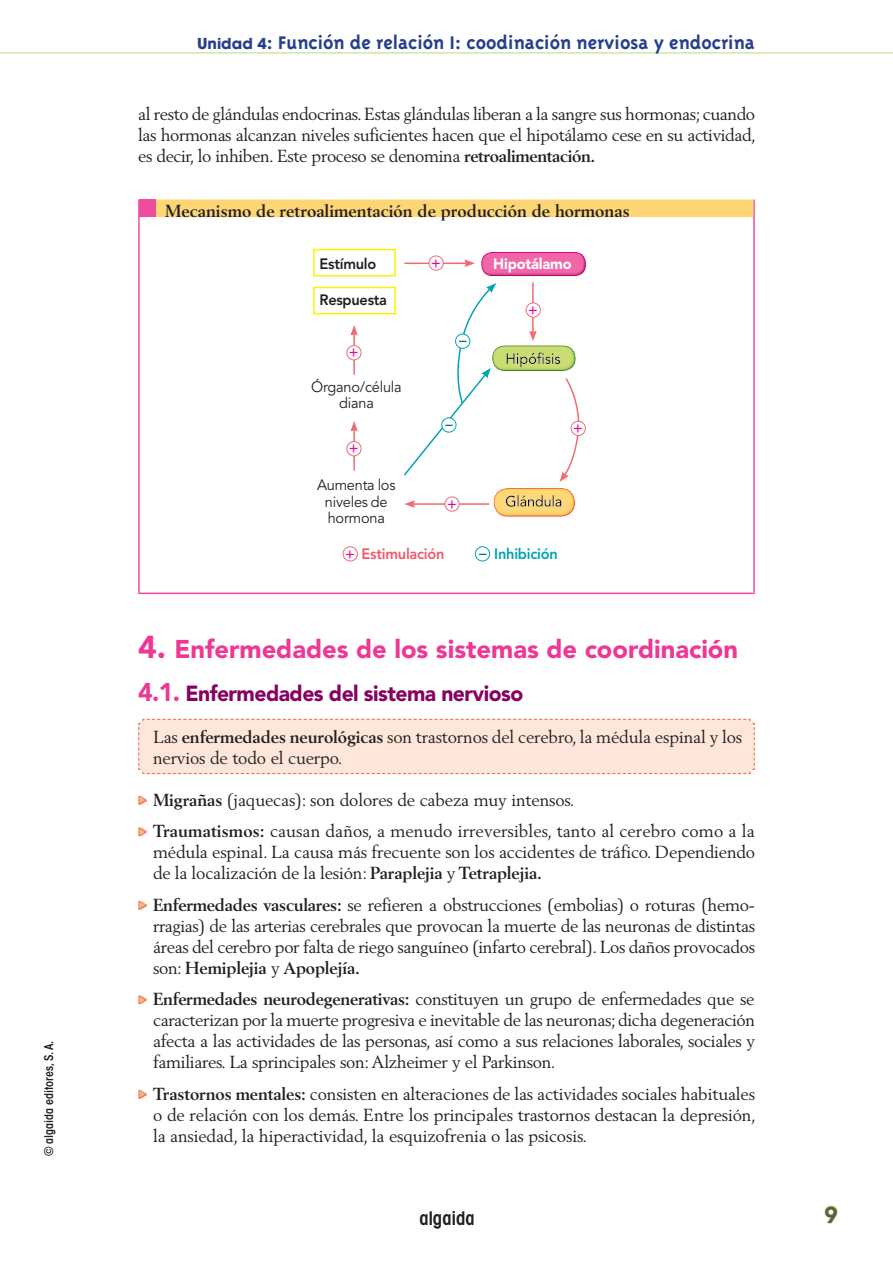
<style>
.page{position:relative;width:893px;height:1263px;background:#fff}
.page>*{position:absolute;margin:0;border:0;box-sizing:border-box;transform-origin:0 0}
.t1{font:900 25.5px "Avenir LT Std";color:#ed3896}
.t2{font:800 22.5px "Avenir LT Std";color:#57585a}
.t3{font:900 21.75px "Avenir LT Std";letter-spacing:-.025em;color:#870160}
.t4{font:700 21px "Triplex";color:#253f8e}
.t5{font:600 condensed 18.9px "Avant Garde";color:#231f20}
.t6{font:17.25px/21px "Berling LT Std";letter-spacing:-.01em;color:#231f20;text-align:justify}
.t7{font:700 17.25px "Berling LT Std";color:#231f20}
.t8{font:15px/16.5px "Avenir LT Std";letter-spacing:-.015em;color:#231f20;text-align:center}
.t9{font:800 15px "Avenir LT Std";letter-spacing:-.02em;color:#231f20}
.t10{font:800 15px "Avenir LT Std";letter-spacing:-.015em;color:#f05968}
.t11{font:800 15px "Avenir LT Std";letter-spacing:-.015em;color:#00a2b7}
.t12{font:900 15px "Avenir LT Std";letter-spacing:-.01em;color:#fff}
.t13{font:500 15px "Avenir LT Std";color:#ed028c}
.t14{font:500 15px "Avenir LT Std";color:#006272}
.t15{font:600 condensed 12px "ITC Avant Garde Std";color:#231f20}
.s1{font-family:"Avant Garde";font-size:15px}
.s2{font-weight:700}
.s3{font-weight:500;color:#ed028c}
.s4{font-size:31.5px}
.s5{font-size:25.5px;color:#ed3896}
.s6{font-family:"FF Dingbests";font-size:15px;color:#f9af8d}
</style>
<div class="page">
<svg style="left:824px;top:1205px;width:14px;height:19px"></svg>
<hr style="left:0;top:53px;width:893px;height:1px;background:#b9d87e">
<div style="left:138px;top:718px;width:617px;height:57px;background:#fee7da"></div>
<hr style="left:138px;top:200px;width:2px;height:393px;background:#ed4c9c">
<hr style="left:753px;top:200px;width:2px;height:393px;background:#ed4c9c">
<hr style="left:138px;top:593px;width:617px;height:1px;background:#ed4c9c">
<div style="left:140px;top:199px;width:613px;height:18px;background:#fed676"></div>
<div style="left:140px;top:200px;width:16px;height:17px;background:#ed4c9c"></div>
<hr style="left:404px;top:263px;width:63px;height:1px;background:#f16b72">
<svg style="left:464px;top:259px;width:11px;height:8px"></svg>
<hr style="left:413px;top:503px;width:76px;height:2px;background:#f16b72">
<svg style="left:404px;top:500px;width:11px;height:8px"></svg>
<hr style="left:532px;top:282px;width:2px;height:51px;background:#f16b72">
<hr style="left:353px;top:333px;width:2px;height:42px;background:#f16b72">
<svg style="left:350px;top:325px;width:8px;height:11px"></svg>
<hr style="left:353px;top:429px;width:2px;height:42px;background:#f16b72">
<svg style="left:350px;top:421px;width:8px;height:10px"></svg>
<svg style="left:404px;top:283px;width:178px;height:199px"></svg>
<svg style="left:492px;top:346px;width:84px;height:27px;background:#bacd7d"></svg>
<div style="left:494px;top:487px;width:83px;height:32px;background:#f2642f;opacity:.65"></div>
<svg style="left:481px;top:252px;width:105px;height:24px;background:#eb61a3"></svg>
<div style="left:313px;top:249px;width:83px;height:27px;border:2px solid #fff101"></div>
<div style="left:313px;top:287px;width:83px;height:27px;border:2px solid #fff101"></div>
<div style="left:347px;top:346px;width:14px;height:14px;background:#fff;border-radius:50%"></div>
<div style="left:346px;top:345px;width:15px;height:15px;border:1px solid #f16b72;border-radius:50%"></div>
<div style="left:347px;top:442px;width:14px;height:14px;background:#fff;border-radius:50%"></div>
<div style="left:346px;top:441px;width:15px;height:15px;border:1px solid #f16b72;border-radius:50%"></div>
<div style="left:445px;top:497px;width:14px;height:14px;background:#fff;border-radius:50%"></div>
<div style="left:445px;top:496px;width:15px;height:16px;border:1px solid #f16b72;border-radius:50%"></div>
<div style="left:343px;top:546px;width:15px;height:15px;border:1px solid #f16b72;border-radius:50%"></div>
<div style="left:571px;top:421px;width:14px;height:14px;background:#fff;border-radius:50%"></div>
<div style="left:571px;top:421px;width:15px;height:15px;border:1px solid #f16b72;border-radius:50%"></div>
<div style="left:526px;top:303px;width:14px;height:14px;background:#fff;border-radius:50%"></div>
<div style="left:526px;top:303px;width:15px;height:15px;border:1px solid #f16b72;border-radius:50%"></div>
<div style="left:429px;top:256px;width:14px;height:14px;background:#fff;border-radius:50%"></div>
<div style="left:429px;top:256px;width:15px;height:15px;border:1px solid #f16b72;border-radius:50%"></div>
<div style="left:456px;top:334px;width:14px;height:14px;background:#fff;border-radius:50%"></div>
<div style="left:455px;top:334px;width:15px;height:15px;border:1px solid #00a2b7;border-radius:50%"></div>
<div style="left:442px;top:418px;width:14px;height:14px;background:#fff;border-radius:50%"></div>
<div style="left:441px;top:417px;width:15px;height:15px;border:1px solid #00a2b7;border-radius:50%"></div>
<div style="left:475px;top:546px;width:15px;height:15px;border:1px solid #00a2b7;border-radius:50%"></div>
<svg style="left:138px;top:795px;width:9px;height:10px"></svg>
<svg style="left:138px;top:827px;width:9px;height:10px"></svg>
<svg style="left:138px;top:900px;width:9px;height:10px"></svg>
<svg style="left:138px;top:995px;width:9px;height:10px"></svg>
<svg style="left:138px;top:1089px;width:9px;height:10px"></svg>
<p class="t15" style="left:41px;top:1156px;width:117px;rotate:-90deg">© algaida editores, S. A.</p>
<p class="t4" style="left:197px;top:30px;width:559px"><span class="s1">Unidad 4</span>: Función de relación I: coodinación nerviosa y endocrina</p>
<p class="t6" style="left:138px;top:103px;width:619px">al resto de glándulas endocrinas. Estas glándulas liberan a la sangre sus hormonas; cuando las hormonas alcanzan niveles suficientes hacen que el hipotálamo cese en su actividad, es decir, lo inhiben. Este proceso se denomina <span class="s2">retroalimentación.</span></p>
<p class="t7" style="left:165px;top:201px;width:466px">Mecanismo de retroalimentación de producción de hormonas</p>
<p class="t9" style="left:319px;top:255px;width:58px">Estímulo</p>
<p class="t9" style="left:319px;top:291px;width:69px">Respuesta</p>
<p class="t12" style="left:493px;top:254px;width:80px">Hipotálamo</p>
<p class="t13" style="left:431px;top:254px;width:11px">+</p>
<p class="t13" style="left:528px;top:301px;width:11px">+</p>
<p class="t13" style="left:349px;top:344px;width:11px">+</p>
<p class="t8" style="left:311px;top:379px;width:92px">Órgano/célula diana</p>
<p class="t13" style="left:349px;top:439px;width:11px">+</p>
<p class="t14" style="left:459px;top:331px;width:9px">–</p>
<p class="t14" style="left:445px;top:415px;width:9px">–</p>
<p class="t8" style="left:317px;top:477px;width:80px">Aumenta los niveles de hormona</p>
<p class="t10" style="left:345px;top:545px;width:101px"><span class="s3">+</span> Estimulación</p>
<p class="t11" style="left:494px;top:545px;width:65px">Inhibición</p>
<p class="t13" style="left:447px;top:495px;width:11px">+</p>
<p class="t14" style="left:479px;top:544px;width:9px">–</p>
<p class="t13" style="left:573px;top:419px;width:11px">+</p>
<h1 class="t1" style="left:138px;top:634px;width:601px"><span class="s4">4.</span> Enfermedades de los sistemas de coordinación</h1>
<p class="t3" style="left:138px;top:680px;width:387px"><span class="s5">4.1.</span> Enfermedades del sistema nervioso</p>
<p class="t6" style="left:153px;top:726px;width:591px">Las <span class="s2">enfermedades neurológicas</span> son trastornos del cerebro, la médula espinal y los nervios de todo el cuerpo.</p>
<p class="t6" style="left:138px;top:784px;width:618px;line-height:31.5px"><span class="s6">&gt;</span> <span class="s2">Migrañas</span> (jaquecas): son dolores de cabeza muy intensos.<br><span class="s6">&gt;</span> <span class="s2">Traumatismos:</span> causan daños, a menudo irreversibles, tanto al cerebro como a la</p>
<p class="t6" style="left:153px;top:841px;width:604px">médula espinal. La causa más frecuente son los accidentes de tráfico. Dependiendo de la localización de la lesión: <span class="s2">Paraplejia</span> y <span class="s2">Tetraplejia.</span></p>
<p class="t6" style="left:153px;top:894px;width:604px;text-indent:-15px"><span class="s6">&gt;</span> <span class="s2">Enfermedades vasculares:</span> se refieren a obstrucciones (embolias) o roturas (hemo&shy;rragias) de las arterias cerebrales que provocan la muerte de las neuronas de distintas áreas del cerebro por falta de riego sanguíneo (infarto cerebral). Los daños provocados son: <span class="s2">Hemiplejia</span> y <span class="s2">Apoplejía.</span></p>
<p class="t6" style="left:153px;top:989px;width:604px;text-indent:-15px"><span class="s6">&gt;</span> <span class="s2">Enfermedades neurodegenerativas:</span> constituyen un grupo de enfermedades que se caracterizan por la muerte progresiva e inevitable de las neuronas; dicha degeneración afecta a las actividades de las personas, así como a sus relaciones laborales, sociales y familiares. La sprincipales son: Alzheimer y el Parkinson.</p>
<p class="t6" style="left:153px;top:1083px;width:604px;text-indent:-15px"><span class="s6">&gt;</span> <span class="s2">Trastornos mentales:</span> consisten en alteraciones de las actividades sociales habituales o de relación con los demás. Entre los principales trastornos destacan la depresión, la ansiedad, la hiperactividad, la esquizofrenia o las psicosis.</p>
<p class="t5" style="left:419px;top:1206px;width:57px">algaida</p>
<h2 class="t2" style="left:824px;top:1201px;width:15px">9</h2>
</div>
